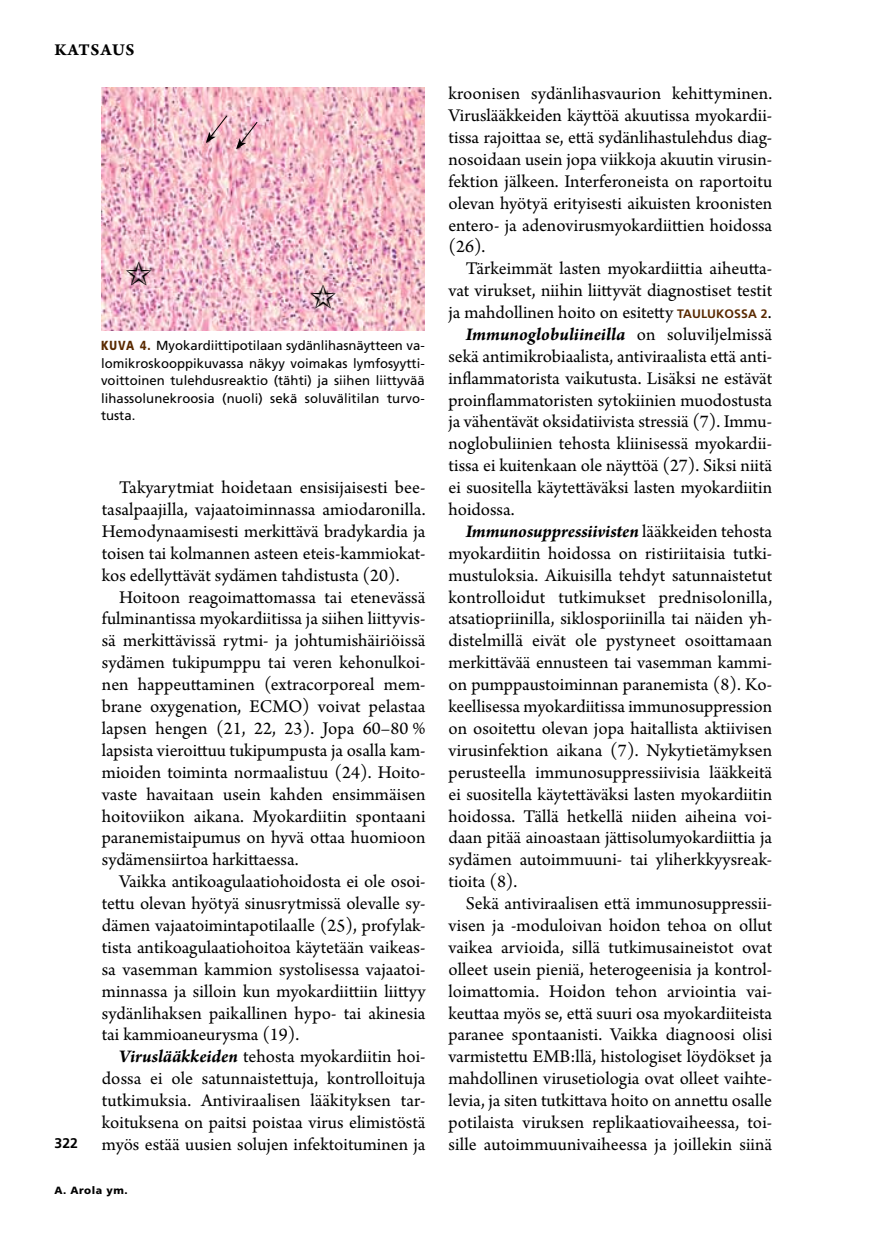
<style>
.page{position:relative;width:874px;height:1241px;background:#fff}
.page>*{position:absolute;margin:0;border:0;box-sizing:border-box;transform-origin:0 0}
.t1{font:18.9px/21.9px "Arno Pro";color:#000;text-align:justify}
.t2{font:italic 700 18.9px "Arno Pro";color:#000}
.t3{font:17.5px "Arno Pro Bold Sm Text";letter-spacing:.04em;color:#000}
.t4{font:700 14px "Frutiger LT Std";color:#000}
.t5{font:13.12px/17.5px "Frutiger LT Std";letter-spacing:.005em;color:#000;text-align:justify}
.t6{font:900 10.5px "Frutiger LT Std";letter-spacing:.05em;color:#000}
.s1{font-weight:900;color:#5a2a00}
.s2{font-weight:700;font-style:italic}
.s3{font-family:"Frutiger LT Std";font-weight:700;font-size:12.25px;color:#5a2a00}
.s4{font-weight:400;font-style:normal}
</style>
<div class="page">
<img style="left:101px;top:88px;width:323px;height:242px">
<svg style="left:206px;top:115px;width:22px;height:28px"></svg>
<svg style="left:236px;top:121px;width:22px;height:28px"></svg>
<svg style="left:310px;top:284px;width:26px;height:24px"></svg>
<svg style="left:126px;top:261px;width:25px;height:24px"></svg>
<p class="t3" style="left:55px;top:39px;width:81px">KATSAUS</p>
<p class="t5" style="left:101px;top:337px;width:325px"><span class="s1">KUVA 4.</span> Myokardiittipotilaan sydänlihasnäytteen va&shy;lomikroskooppikuvassa näkyy voimakas lymfosyytti&shy;voittoinen tulehdusreaktio (tähti) ja siihen liittyvää lihassolunekroosia (nuoli) sekä soluvälitilan turvo&shy;tusta.</p>
<p class="t4" style="left:55px;top:1134px;width:25px">322</p>
<p class="t1" style="left:102px;top:477px;width:325px;text-indent:17px">Takyarytmiat hoidetaan ensisijaisesti bee&shy;tasalpaajilla, vajaatoiminnassa amiodaronilla.<br>Hemodynaamisesti merkittävä bradykardia ja toisen tai kolmannen asteen eteis-kammiokat&shy;kos edellyttävät sydämen tahdistusta (20).</p>
<p class="t1" style="left:102px;top:587px;width:325px;text-indent:17px">Hoitoon reagoimattomassa tai etenevässä fulminantissa myokardiitissa ja siihen liittyvis&shy;sä merkittävissä rytmi- ja johtumishäiriöissä sydämen tukipumppu tai veren kehonulkoi&shy;nen happeuttaminen (extracorporeal mem&shy;brane oxygenation, ECMO) voivat pelastaa lapsen hengen (21, 22, 23). Jopa 60–80 % lapsista vieroittuu tukipumpusta ja osalla kam&shy;mioiden toiminta normaalistuu (24). Hoito&shy;vaste havaitaan usein kahden ensimmäisen hoitoviikon aikana. Myokardiitin spontaani paranemistaipumus on hyvä ottaa huomioon sydämensiirtoa harkittaessa.</p>
<p class="t1" style="left:102px;top:871px;width:325px;text-indent:17px">Vaikka antikoagulaatiohoidosta ei ole osoi&shy;tettu olevan hyötyä sinusrytmissä olevalle sy&shy;dämen vajaatoimintapotilaalle (25), profylak&shy;tista antikoagulaatiohoitoa käytetään vaikeas&shy;sa vasemman kammion systolisessa vajaatoi&shy;minnassa ja silloin kun myokardiittiin liittyy sydänlihaksen paikallinen hypo- tai akinesia tai kammioaneurysma (19).</p>
<p class="t1" style="left:102px;top:1046px;width:325px;text-indent:17px"><span class="s2">Viruslääkkeiden</span> tehosta myokardiitin hoi&shy;dossa ei ole satunnaistettuja, kontrolloituja tutkimuksia. Antiviraalisen lääkityksen tar&shy;koituksena on paitsi poistaa virus elimistöstä myös estää uusien solujen infektoituminen ja</p>
<p class="t6" style="left:54px;top:1183px;width:75px">A. Arola ym.</p>
<p class="t1" style="left:448px;top:84px;width:325px">kroonisen sydänlihasvaurion kehittyminen.<br>Viruslääkkeiden käyttöä akuutissa myokardii&shy;tissa rajoittaa se, että sydänlihastulehdus diag&shy;nosoidaan usein jopa viikkoja akuutin virusin&shy;fektion jälkeen. Interferoneista on raportoitu olevan hyötyä erityisesti aikuisten kroonisten entero- ja adenovirusmyokardiittien hoidossa (26).</p>
<p class="t1" style="left:465px;top:259px;width:308px">Tärkeimmät lasten myokardiittia aiheutta-</p>
<p class="t1" style="left:448px;top:280px;width:325px">vat virukset, niihin liittyvät diagnostiset testit</p>
<p class="t1" style="left:448px;top:302px;width:324px">ja mahdollinen hoito on esitetty <span class="s3">TAULUKOSSA 2</span>.</p>
<p class="t2" style="left:465px;top:323px;width:307px">Immunoglobuliineilla <span class="s4">on soluviljelmissä</span></p>
<p class="t1" style="left:448px;top:346px;width:325px">sekä antimikrobiaalista, antiviraalista että anti-</p>
<p class="t1" style="left:448px;top:368px;width:325px">inflammatorista vaikutusta. Lisäksi ne estävät</p>
<p class="t1" style="left:448px;top:390px;width:325px">proinflammatoristen sytokiinien muodostusta</p>
<p class="t1" style="left:448px;top:412px;width:325px">ja vähentävät oksidatiivista stressiä (7). Immu-</p>
<p class="t1" style="left:448px;top:433px;width:325px">noglobuliinien tehosta kliinisessä myokardii-</p>
<p class="t1" style="left:448px;top:455px;width:325px">tissa ei kuitenkaan ole näyttöä (27). Siksi niitä</p>
<p class="t1" style="left:448px;top:477px;width:325px">ei suositella käytettäväksi lasten myokardiitin</p>
<p class="t1" style="left:448px;top:499px;width:68px">hoidossa.</p>
<p class="t2" style="left:465px;top:520px;width:308px">Immunosuppressiivisten <span class="s4">lääkkeiden tehosta</span></p>
<p class="t1" style="left:448px;top:543px;width:325px">myokardiitin hoidossa on ristiriitaisia tutki-</p>
<p class="t1" style="left:448px;top:565px;width:325px">mustuloksia. Aikuisilla tehdyt satunnaistetut</p>
<p class="t1" style="left:448px;top:587px;width:325px">kontrolloidut tutkimukset prednisolonilla,</p>
<p class="t1" style="left:448px;top:608px;width:325px">atsatiopriinilla, siklosporiinilla tai näiden yh-</p>
<p class="t1" style="left:448px;top:630px;width:325px">distelmillä eivät ole pystyneet osoittamaan</p>
<p class="t1" style="left:448px;top:652px;width:325px">merkittävää ennusteen tai vasemman kammi-</p>
<p class="t1" style="left:448px;top:674px;width:325px">on pumppaustoiminnan paranemista (8). Ko-</p>
<p class="t1" style="left:448px;top:696px;width:325px">keellisessa myokardiitissa immunosuppression</p>
<p class="t1" style="left:448px;top:718px;width:325px">on osoitettu olevan jopa haitallista aktiivisen</p>
<p class="t1" style="left:448px;top:740px;width:325px">virusinfektion aikana (7). Nykytietämyksen</p>
<p class="t1" style="left:448px;top:762px;width:325px">perusteella immunosuppressiivisia lääkkeitä</p>
<p class="t1" style="left:448px;top:783px;width:325px">ei suositella käytettäväksi lasten myokardiitin</p>
<p class="t1" style="left:448px;top:805px;width:325px">hoidossa. Tällä hetkellä niiden aiheina voi-</p>
<p class="t1" style="left:448px;top:827px;width:325px">daan pitää ainoastaan jättisolumyokardiittia ja</p>
<p class="t1" style="left:448px;top:849px;width:324px">sydämen autoimmuuni- tai yliherkkyysreak-</p>
<p class="t1" style="left:448px;top:871px;width:70px">tioita (8).</p>
<p class="t1" style="left:465px;top:893px;width:308px">Sekä antiviraalisen että immunosuppressii-</p>
<p class="t1" style="left:448px;top:915px;width:325px">visen ja -moduloivan hoidon tehoa on ollut</p>
<p class="t1" style="left:448px;top:937px;width:325px">vaikea arvioida, sillä tutkimusaineistot ovat</p>
<p class="t1" style="left:448px;top:959px;width:325px">olleet usein pieniä, heterogeenisia ja kontrol-</p>
<p class="t1" style="left:448px;top:980px;width:325px">loimattomia. Hoidon tehon arviointia vai-</p>
<p class="t1" style="left:448px;top:1002px;width:325px">keuttaa myös se, että suuri osa myokardiiteista</p>
<p class="t1" style="left:448px;top:1024px;width:325px">paranee spontaanisti. Vaikka diagnoosi olisi</p>
<p class="t1" style="left:448px;top:1046px;width:325px">varmistettu EMB:llä, histologiset löydökset ja</p>
<p class="t1" style="left:448px;top:1068px;width:325px">mahdollinen virusetiologia ovat olleet vaihte-</p>
<p class="t1" style="left:448px;top:1090px;width:325px">levia, ja siten tutkittava hoito on annettu osalle</p>
<p class="t1" style="left:448px;top:1112px;width:325px">potilaista viruksen replikaatiovaiheessa, toi-</p>
<p class="t1" style="left:448px;top:1134px;width:325px">sille autoimmuunivaiheessa ja joillekin siinä</p>
</div>
